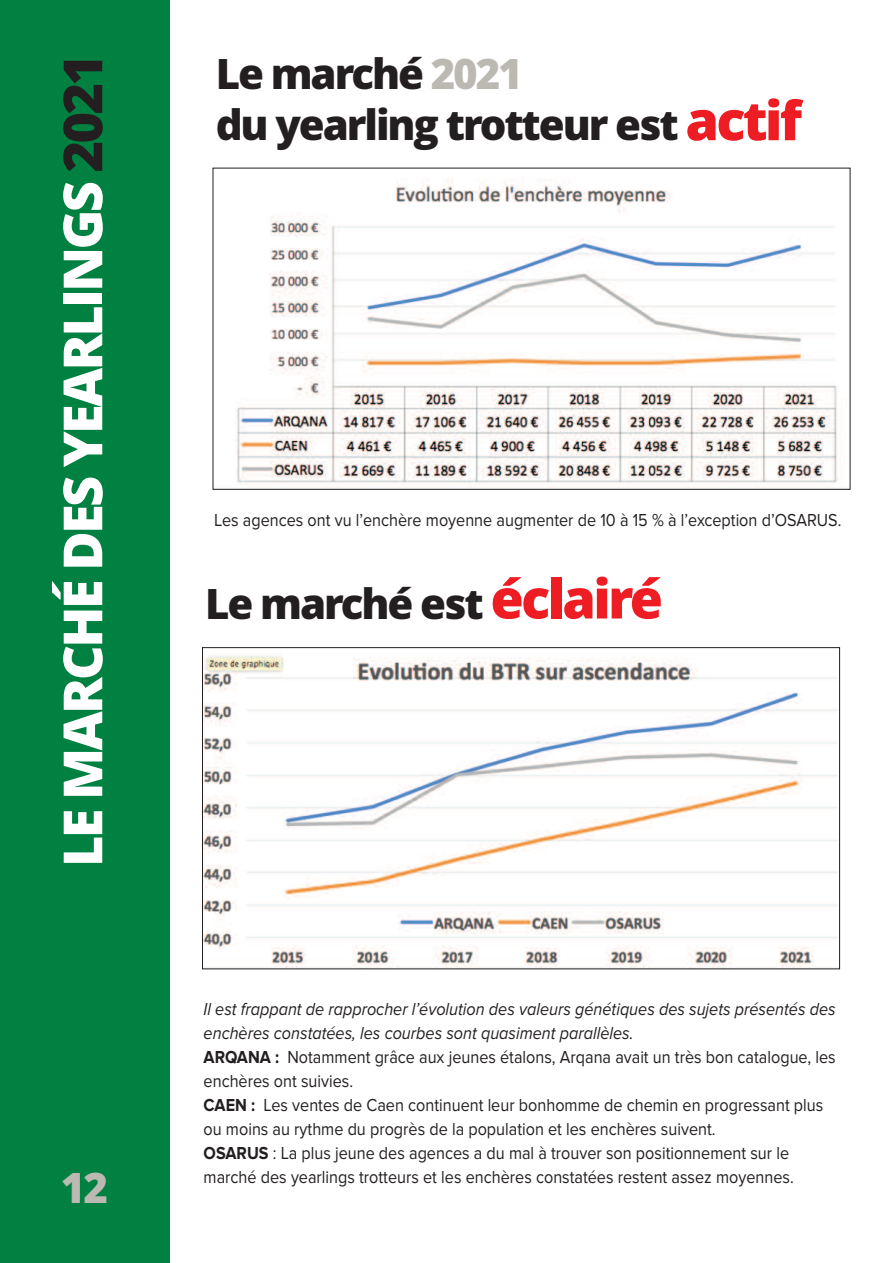
<style>
.page{position:relative;width:893px;height:1263px;background:#fff}
.page>*{position:absolute;margin:0;border:0;box-sizing:border-box;transform-origin:0 0}
.t1{font:800 54px "Open Sans";letter-spacing:-.05em;color:#fff}
.t2{font:800 42px/51px "Open Sans";letter-spacing:-.05em;color:#231f20}
.t3{font:800 42px "Open Sans";color:#bcb9b3}
.t4{font:18px/24px "Proxima Nova";color:#231f20;scale:.9 1}
.s1{color:#231f20}
.s2{color:#bcb9b3}
.s3{font-size:54px;color:#ee1d23}
.s4{font-style:italic}
.s5{font-weight:700}
</style>
<div class="page">
<div style="left:0;top:0;width:170px;height:1263px;background:#008141"></div>
<img style="left:235px;top:179px;width:607px;height:309px">
<img style="left:204px;top:655px;width:634px;height:312px">
<h1 class="t1" style="left:52px;top:867px;width:814px;rotate:-90deg">LE MARCHÉ DES YEARLINGS <span class="s1">2021</span></h1>
<h2 class="t2" style="left:216px;top:49px;width:588px">Le marché <span class="s2">2021<br></span>du yearling trotteur est <span class="s3">actif</span></h2>
<p class="t4" style="left:214px;top:510px;width:699px">Les agences ont vu l’enchère moyenne augmenter de 10 à 15 % à l’exception d’OSARUS.</p>
<h2 class="t2" style="left:205px;top:578px;width:459px">Le marché est <span class="s3">éclairé</span></h2>
<h2 class="t3" style="left:61px;top:1164px;width:49px">12</h2>
<p class="t4" style="left:204px;top:999px;width:704px"><span class="s4">Il est frappant de rapprocher l’évolution des valeurs génétiques des sujets présentés des enchères constatées, les courbes sont quasiment parallèles.<br></span><span class="s5">ARQANA :</span> Notamment grâce aux jeunes étalons, Arqana avait un très bon catalogue, les enchères ont suivies.<br><span class="s5">CAEN :</span> Les ventes de Caen continuent leur bonhomme de chemin en progressant plus ou moins au rythme du progrès de la population et les enchères suivent.<br><span class="s5">OSARUS</span> : La plus jeune des agences a du mal à trouver son positionnement sur le marché des yearlings trotteurs et les enchères constatées restent assez moyennes.</p>
</div>
